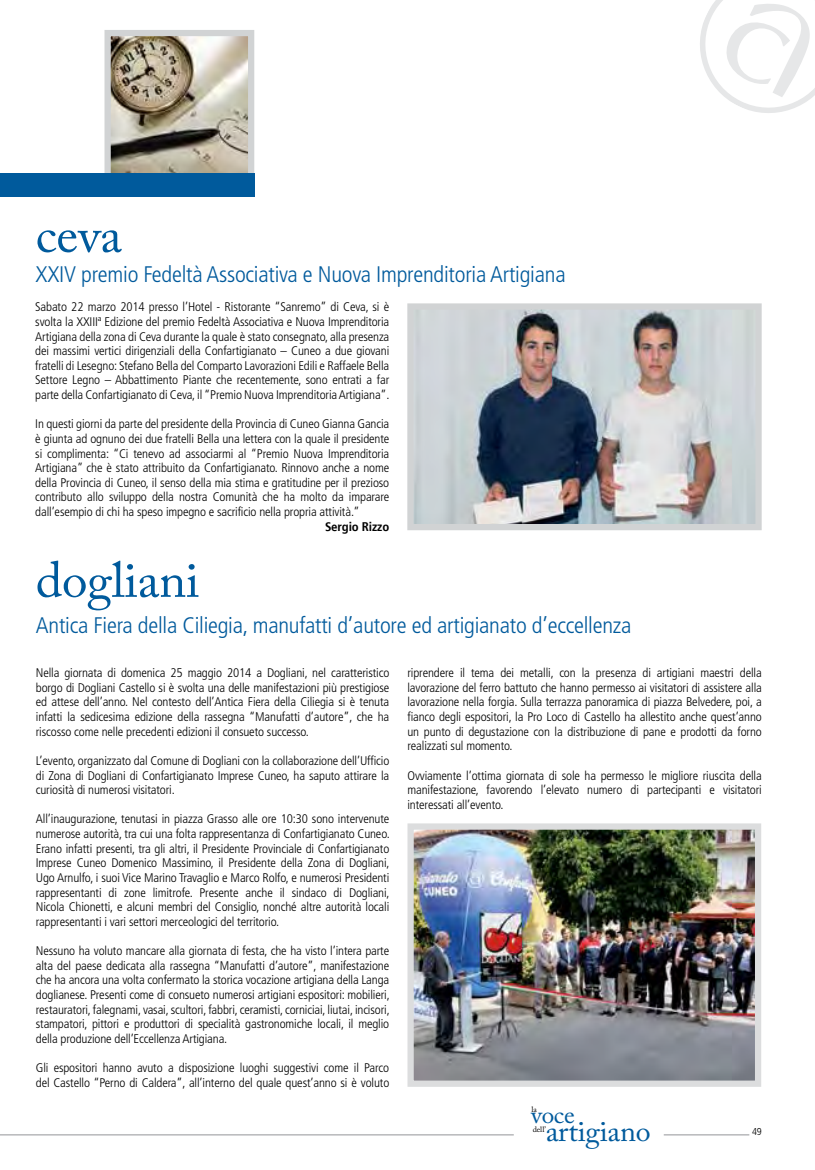
<style>
.page{position:relative;width:815px;height:1170px;background:#fff}
.page>*{position:absolute;margin:0;border:0;box-sizing:border-box;transform-origin:0 0}
.t1{font:50px "Adobe Caslon Pro";letter-spacing:-.01em;color:#005a9c}
.t2{font:29.12px "Adobe Caslon Pro";letter-spacing:-.01em;color:#005a9c}
.t3{font:24.5px "Adobe Caslon Pro";color:#005a9c}
.t4{font:300 condensed 22.5px "Frutiger";letter-spacing:-.01em;color:#005a9c}
.t5{font:300 condensed 12.5px/14.6px "Frutiger";letter-spacing:-.01em;color:#000;text-align:justify}
.t6{font:700 condensed 12.5px "Frutiger";letter-spacing:-.01em;color:#000}
.t7{font:300 condensed 10px "Frutiger";color:#000}
.t8{font:7.75px "Adobe Caslon Pro";letter-spacing:-.01em;color:#000}
</style>
<div class="page">
<svg style="left:700px;top:0;width:115px;height:113px"></svg>
<svg style="left:104px;top:30px;width:151px;height:143px;background:#aea798"></svg>
<div style="left:0;top:176px;width:255px;height:20px;background:#005a9c"></div>
<hr style="left:0;top:1134px;width:514px;height:1px;background:#939598">
<hr style="left:664px;top:1134px;width:85px;height:1px;background:#939598">
<div style="left:0;top:173px;width:255px;height:21px;background:#005a9c"></div>
<img style="left:407px;top:303px;width:355px;height:228px">
<img style="left:407px;top:823px;width:354px;height:264px">
<h1 class="t1" style="left:36px;top:205px;width:88px">ceva</h1>
<h3 class="t4" style="left:36px;top:261px;width:532px">XXIV premio Fedeltà Associativa e Nuova Imprenditoria Artigiana</h3>
<p class="t5" style="left:35px;top:300px;width:356px">Sabato 22 marzo 2014 presso l’Hotel - Ristorante “Sanremo” di Ceva, si è svolta la XXIIIª Edizione del premio Fedeltà Associativa e Nuova Imprenditoria Artigiana della zona di Ceva durante la quale è stato consegnato, alla presenza dei massimi vertici dirigenziali della Confartigianato – Cuneo a due giovani fratelli di Lesegno: Stefano Bella del Comparto Lavorazioni Edili e Raffaele Bella Settore Legno – Abbattimento Piante che recentemente, sono entrati a far parte della Confartigianato di Ceva, il “Premio Nuova Imprenditoria Artigiana”.</p>
<p class="t5" style="left:35px;top:417px;width:356px">In questi giorni da parte del presidente della Provincia di Cuneo Gianna Gancia è giunta ad ognuno dei due fratelli Bella una lettera con la quale il presidente si complimenta: “Ci tenevo ad associarmi al “Premio Nuova Imprenditoria Artigiana” che è stato attribuito da Confartigianato. Rinnovo anche a nome della Provincia di Cuneo, il senso della mia stima e gratitudine per il prezioso contributo allo sviluppo della nostra Comunità che ha molto da imparare dall’esempio di chi ha speso impegno e sacrificio nella propria attività.”</p>
<p class="t6" style="left:325px;top:519px;width:66px">Sergio Rizzo</p>
<h1 class="t1" style="left:36px;top:550px;width:165px">dogliani</h1>
<h3 class="t4" style="left:36px;top:612px;width:597px">Antica Fiera della Ciliegia, manufatti d’autore ed artigianato d’eccellenza</h3>
<p class="t5" style="left:36px;top:665px;width:355px">Nella giornata di domenica 25 maggio 2014 a Dogliani, nel caratteristico borgo di Dogliani Castello si è svolta una delle manifestazioni più prestigiose ed attese dell’anno. Nel contesto dell’Antica Fiera della Ciliegia si è tenuta infatti la sedicesima edizione della rassegna “Manufatti d’autore”, che ha riscosso come nelle precedenti edizioni il consueto successo.</p>
<p class="t5" style="left:36px;top:753px;width:355px">L’evento, organizzato dal Comune di Dogliani con la collaborazione dell’Ufficio di Zona di Dogliani di Confartigianato Imprese Cuneo, ha saputo attirare la curiosità di numerosi visitatori.</p>
<p class="t5" style="left:36px;top:811px;width:355px">All’inaugurazione, tenutasi in piazza Grasso alle ore 10:30 sono intervenute numerose autorità, tra cui una folta rappresentanza di Confartigianato Cuneo.<br>Erano infatti presenti, tra gli altri, il Presidente Provinciale di Confartigianato Imprese Cuneo Domenico Massimino, il Presidente della Zona di Dogliani, Ugo Arnulfo, i suoi Vice Marino Travaglio e Marco Rolfo, e numerosi Presidenti rappresentanti di zone limitrofe. Presente anche il sindaco di Dogliani, Nicola Chionetti, e alcuni membri del Consiglio, nonché altre autorità locali rappresentanti i vari settori merceologici del territorio.</p>
<p class="t5" style="left:36px;top:943px;width:355px">Nessuno ha voluto mancare alla giornata di festa, che ha visto l’intera parte alta del paese dedicata alla rassegna “Manufatti d’autore”, manifestazione che ha ancora una volta confermato la storica vocazione artigiana della Langa doglianese. Presenti come di consueto numerosi artigiani espositori: mobilieri, restauratori, falegnami, vasai, scultori, fabbri, ceramisti, corniciai, liutai, incisori, stampatori, pittori e produttori di specialità gastronomiche locali, il meglio della produzione dell’Eccellenza Artigiana.</p>
<p class="t5" style="left:36px;top:1060px;width:355px">Gli espositori hanno avuto a disposizione luoghi suggestivi come il Parco del Castello “Perno di Caldera”, all’interno del quale quest’anno si è voluto</p>
<p class="t5" style="left:407px;top:665px;width:356px">riprendere il tema dei metalli, con la presenza di artigiani maestri della lavorazione del ferro battuto che hanno permesso ai visitatori di assistere alla lavorazione nella forgia. Sulla terrazza panoramica di piazza Belvedere, poi, a fianco degli espositori, la Pro Loco di Castello ha allestito anche quest’anno un punto di degustazione con la distribuzione di pane e prodotti da forno realizzati sul momento.</p>
<p class="t5" style="left:407px;top:768px;width:356px">Ovviamente l’ottima giornata di sole ha permesso le migliore riuscita della manifestazione, favorendo l’elevato numero di partecipanti e visitatori interessati all’evento.</p>
<p class="t8" style="left:531px;top:1104px;width:7px">la</p>
<p class="t8" style="left:533px;top:1124px;width:15px">dell’</p>
<h3 class="t3" style="left:531px;top:1100px;width:45px">voce</h3>
<h2 class="t2" style="left:546px;top:1113px;width:106px">artigiano</h2>
<p class="t7" style="left:752px;top:1125px;width:11px">49</p>
</div>
